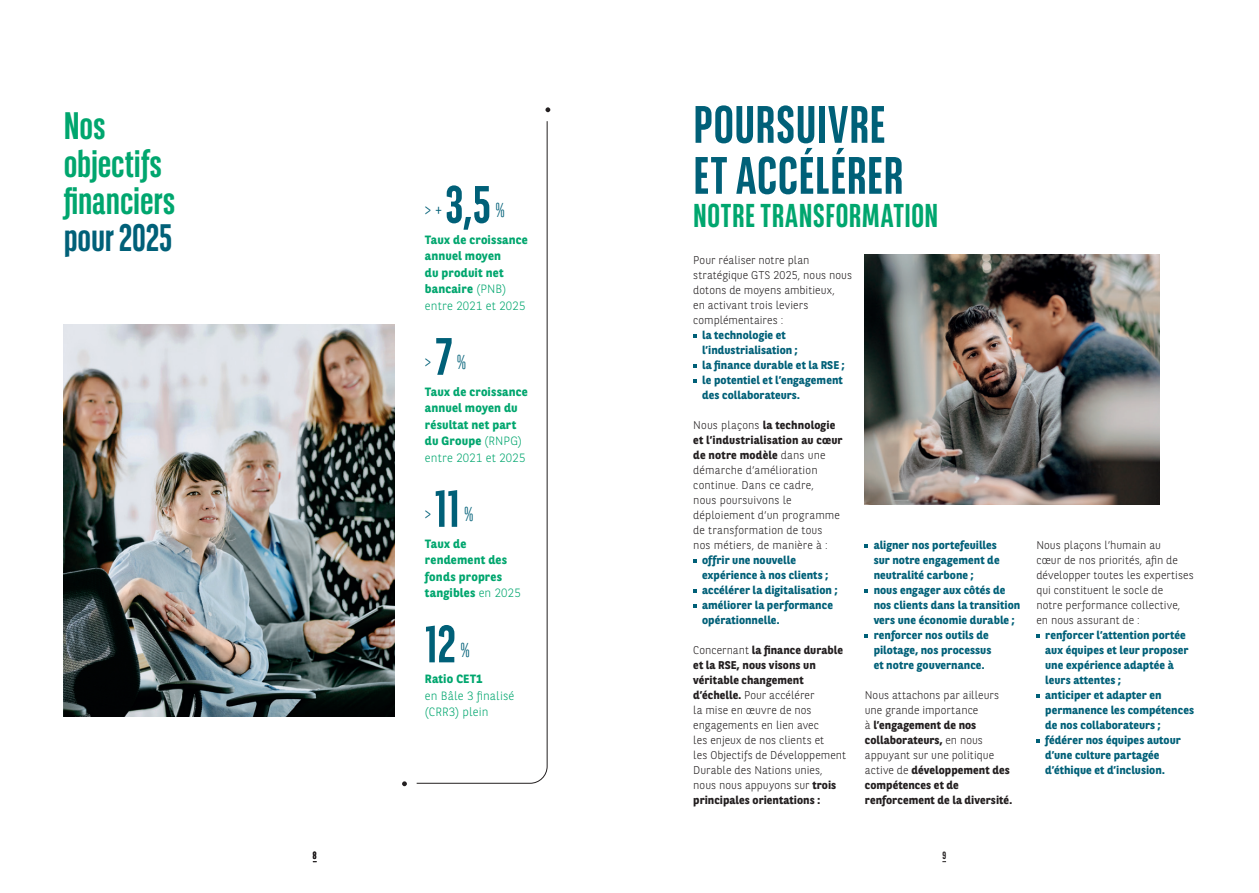
<style>
.page{position:relative;width:1259px;height:893px;background:#fff}
.page>*{position:absolute;margin:0;border:0;box-sizing:border-box;transform-origin:0 0}
.BNP_TITRE_NIVEAU2{font:700 52.5px "BNPP Sans Condensed";letter-spacing:.01em;color:#006078}
.t1{font:700 38.25px "BNPP Sans Condensed";letter-spacing:-.005em;color:#00a66e}
.t2{font:700 38.25px "BNPP Sans Condensed";letter-spacing:-.005em;color:#006078}
.BNP_TITRE_NIVEAU2-2{font:700 33px "BNPP Sans Condensed";letter-spacing:.015em;color:#00a66e}
.BNP_TITRE_NIVEAU2-3{font:300 20.1px "BNPP Sans Condensed";color:#006078}
.t3{font:700 12px/16.5px "BNPP Sans";letter-spacing:.015em;color:#00a66e}
.t4{font:300 12px/16.5px "BNPP Sans";letter-spacing:.01em;color:#00a66e}
.BNP_TXT_LIGHT_8_11_F{font:300 11.25px/15px "BNPP Sans";letter-spacing:.005em;color:#231f20}
.BNP_TXT_LIGHT_8_11_F-2{font:700 11.25px/15px "BNPP Sans";letter-spacing:.01em;color:#006078}
.BNP_TXT_LIGHT_8_11_F-3{font:700 11.25px/15px "BNPP Sans";letter-spacing:.01em;color:#231f20}
.t5{font:700 10.5px "BNPP Sans Condensed";color:#231f20}
.s1{font-weight:300}
.s2{font-weight:700}
</style>
<div class="page">
<img style="left:64px;top:324px;width:330px;height:392px">
<svg style="left:1036px;top:634px;width:3px;height:4px"></svg>
<svg style="left:1036px;top:694px;width:3px;height:4px"></svg>
<svg style="left:1036px;top:739px;width:3px;height:4px"></svg>
<svg style="left:865px;top:544px;width:3px;height:4px"></svg>
<svg style="left:865px;top:589px;width:3px;height:4px"></svg>
<svg style="left:865px;top:634px;width:3px;height:4px"></svg>
<svg style="left:693px;top:334px;width:3px;height:4px"></svg>
<svg style="left:693px;top:364px;width:3px;height:4px"></svg>
<svg style="left:693px;top:379px;width:3px;height:4px"></svg>
<svg style="left:693px;top:559px;width:3px;height:4px"></svg>
<svg style="left:693px;top:589px;width:3px;height:4px"></svg>
<svg style="left:693px;top:604px;width:3px;height:4px"></svg>
<img style="left:865px;top:254px;width:294px;height:251px">
<svg style="left:416px;top:121px;width:131px;height:663px"></svg>
<svg style="left:545px;top:107px;width:5px;height:5px"></svg>
<svg style="left:402px;top:781px;width:5px;height:5px"></svg>
<p class="t1" style="left:64px;top:104px;width:43px">Nos</p>
<p class="t1" style="left:64px;top:141px;width:100px">objectifs</p>
<p class="t1" style="left:64px;top:178px;width:113px">financiers</p>
<p class="t2" style="left:64px;top:215px;width:110px">pour 2025</p>
<p class="BNP_TITRE_NIVEAU2" style="left:445px;top:174px;width:47px">3,5</p>
<p class="BNP_TITRE_NIVEAU2-3" style="left:495px;top:198px;width:11px">%</p>
<p class="t3" style="left:425px;top:231px;width:104px">Taux de croissance annuel moyen<br>du produit net bancaire <span class="s1">(PNB) entre 2021 et 2025</span></p>
<p class="BNP_TITRE_NIVEAU2-3" style="left:425px;top:198px;width:18px">&gt; +</p>
<p class="BNP_TITRE_NIVEAU2" style="left:435px;top:326px;width:18px">7</p>
<p class="BNP_TITRE_NIVEAU2-3" style="left:457px;top:350px;width:11px">%</p>
<p class="t3" style="left:425px;top:383px;width:104px">Taux de croissance annuel moyen du résultat net part du Groupe <span class="s1">(RNPG) entre 2021 et 2025</span></p>
<p class="BNP_TITRE_NIVEAU2-3" style="left:425px;top:350px;width:8px">&gt;</p>
<p class="BNP_TITRE_NIVEAU2" style="left:435px;top:478px;width:26px">11</p>
<p class="BNP_TITRE_NIVEAU2-3" style="left:464px;top:502px;width:11px">%</p>
<p class="t3" style="left:425px;top:535px;width:97px">Taux de rendement des fonds propres tangibles <span class="s1">en 2025</span></p>
<p class="BNP_TITRE_NIVEAU2-3" style="left:425px;top:502px;width:8px">&gt;</p>
<p class="BNP_TITRE_NIVEAU2" style="left:425px;top:613px;width:32px">12</p>
<p class="BNP_TITRE_NIVEAU2-3" style="left:460px;top:637px;width:11px">%</p>
<p class="t4" style="left:425px;top:670px;width:91px"><span class="s2">Ratio CET1<br></span>en Bâle 3 finalisé (CRR3) plein</p>
<p class="BNP_TITRE_NIVEAU2" style="left:693px;top:94px;width:194px">POURSUIVRE</p>
<p class="BNP_TITRE_NIVEAU2" style="left:693px;top:145px;width:212px">ET ACCÉLÉRER</p>
<p class="BNP_TITRE_NIVEAU2-2" style="left:693px;top:196px;width:247px">NOTRE TRANSFORMATION</p>
<p class="BNP_TXT_LIGHT_8_11_F" style="left:693px;top:252px;width:160px">Pour réaliser notre plan stratégique GTS 2025, nous nous dotons de moyens ambitieux,<br>en activant trois leviers complémentaires :</p>
<p class="BNP_TXT_LIGHT_8_11_F-2" style="left:702px;top:327px;width:97px">la technologie et l’industrialisation ;</p>
<p class="BNP_TXT_LIGHT_8_11_F-2" style="left:702px;top:357px;width:144px">la finance durable et la RSE ;</p>
<p class="BNP_TXT_LIGHT_8_11_F-2" style="left:702px;top:372px;width:142px">le potentiel et l’engagement des collaborateurs.</p>
<p class="BNP_TXT_LIGHT_8_11_F" style="left:693px;top:417px;width:151px">Nous plaçons <span class="s2">la technologie et l’industrialisation au cœur de notre modèle</span> dans une démarche d’amélioration continue. Dans ce cadre,<br>nous poursuivons le déploiement d’un programme de transformation de tous nos métiers, de manière à :</p>
<p class="BNP_TXT_LIGHT_8_11_F-2" style="left:702px;top:552px;width:128px">offrir une nouvelle expérience à nos clients ;</p>
<p class="BNP_TXT_LIGHT_8_11_F-2" style="left:702px;top:582px;width:137px">accélérer la digitalisation ;</p>
<p class="BNP_TXT_LIGHT_8_11_F-2" style="left:702px;top:597px;width:132px">améliorer la performance opérationnelle.</p>
<p class="BNP_TXT_LIGHT_8_11_F" style="left:693px;top:642px;width:154px">Concernant <span class="s2">la finance durable et la RSE, nous visons un véritable changement d’échelle.</span> Pour accélérer<br>la mise en œuvre de nos engagements en lien avec<br>les enjeux de nos clients et<br>les Objectifs de Développement<br>Durable des Nations unies, nous nous appuyons sur <span class="s2">trois principales orientations :</span></p>
<p class="BNP_TXT_LIGHT_8_11_F-2" style="left:873px;top:537px;width:127px">aligner nos portefeuilles sur notre engagement de neutralité carbone ;</p>
<p class="BNP_TXT_LIGHT_8_11_F-2" style="left:873px;top:582px;width:148px">nous engager aux côtés de nos clients dans la transition vers une économie durable ;</p>
<p class="BNP_TXT_LIGHT_8_11_F-2" style="left:873px;top:627px;width:119px">renforcer nos outils de pilotage, nos processus et notre gouvernance.</p>
<p class="BNP_TXT_LIGHT_8_11_F-3" style="left:865px;top:687px;width:149px"><span class="s1">Nous attachons par ailleurs une grande importance<br>à</span> l’engagement de nos collaborateurs, <span class="s1">en nous appuyant sur une politique active de</span> développement des compétences et de renforcement de la diversité.</p>
<p class="BNP_TXT_LIGHT_8_11_F" style="left:1036px;top:537px;width:159px">Nous plaçons l’humain au<br>cœur de nos priorités, afin de développer toutes les expertises qui constituent le socle de<br>notre performance collective, en nous assurant de :</p>
<p class="BNP_TXT_LIGHT_8_11_F-2" style="left:1045px;top:627px;width:145px">renforcer l’attention portée aux équipes et leur proposer une expérience adaptée à leurs attentes ;</p>
<p class="BNP_TXT_LIGHT_8_11_F-2" style="left:1045px;top:687px;width:150px">anticiper et adapter en permanence les compétences de nos collaborateurs ;</p>
<p class="BNP_TXT_LIGHT_8_11_F-2" style="left:1045px;top:732px;width:137px">fédérer nos équipes autour d’une culture partagée d’éthique et d’inclusion.</p>
<p class="t5" style="left:313px;top:849px;width:5px">8</p>
<p class="t5" style="left:942px;top:849px;width:5px">9</p>
</div>
